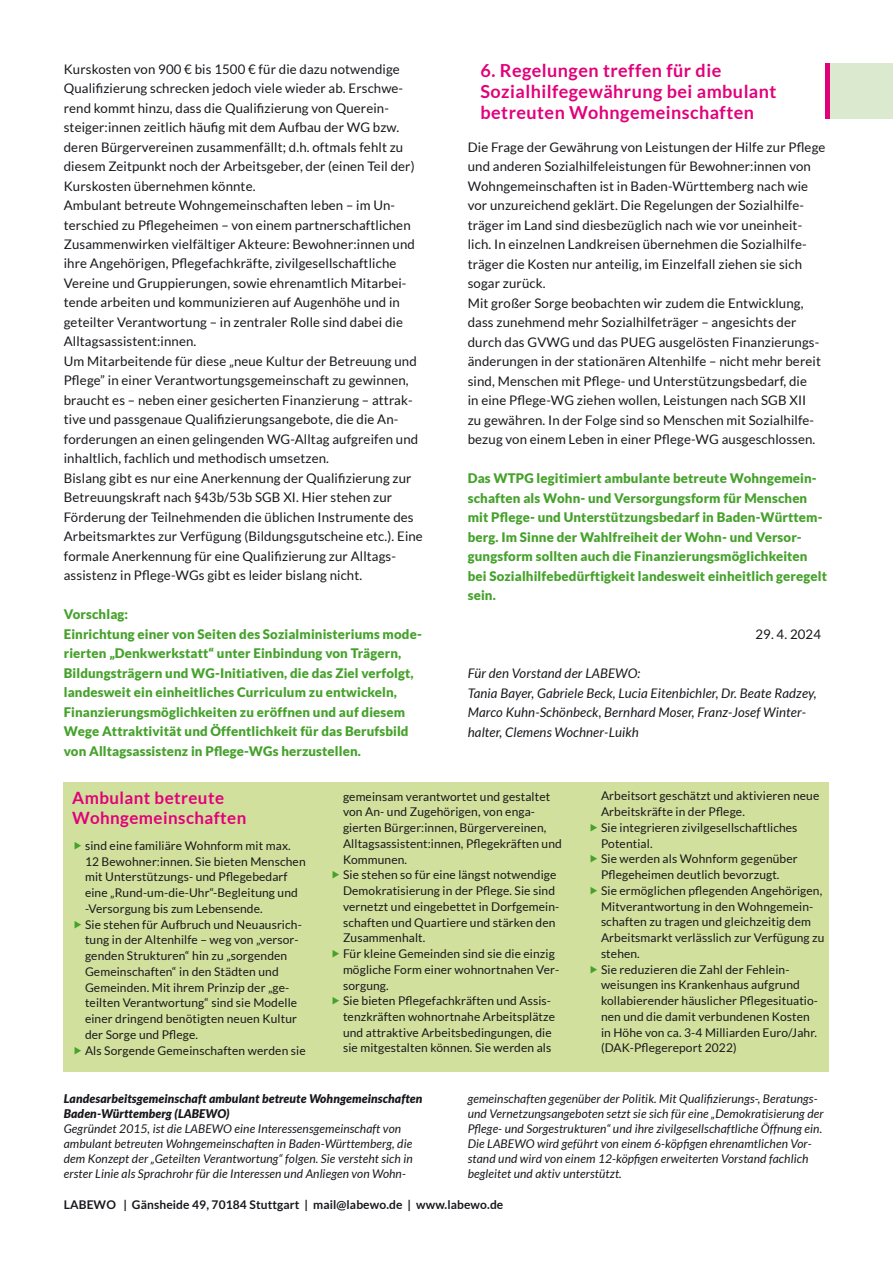
<style>
.page{position:relative;width:893px;height:1263px;background:#fff}
.page>*{position:absolute;margin:0;border:0;box-sizing:border-box;transform-origin:0 0}
.t1{font:700 18px/21px "Lato";letter-spacing:.025em;color:#e2007a}
.t2{font:700 16.95px/19.5px "Lato";letter-spacing:.025em;color:#e2007a}
.t3{font:13.2px/19.5px "Lato";letter-spacing:.01em;color:#1a171c}
.t4{font:900 13.2px/19.5px "Lato";letter-spacing:.01em;color:#45a22b}
.t5{font:italic 13.2px/19.5px "Lato";letter-spacing:.01em;color:#1a171c}
.t6{font:12px/15.8px "Lato";letter-spacing:.01em;color:#1a171c}
.t7{font:italic 12px/15px "Lato";letter-spacing:.01em;color:#1a171c}
.t8{font:italic 900 12px/15px "Lato";letter-spacing:.01em;color:#1a171c}
.t9{font:700 12px "Lato";letter-spacing:.01em;color:#1a171c}
</style>
<div class="page">
<div style="left:829px;top:64px;width:64px;height:55px;background:#dbe9ce"></div>
<hr style="left:825px;top:64px;width:4px;height:55px;background:#e2007a">
<div style="left:64px;top:782px;width:765px;height:289px;background:#d1e09c"></div>
<p class="t3" style="left:64px;top:59px;width:361px">Kurskosten von 900 € bis 1500 € für die dazu notwendige Qualifizierung schrecken jedoch viele wieder ab. Erschwe&shy;rend kommt hinzu, dass die Qualifizierung von Querein&shy;steiger:innen zeitlich häufig mit dem Aufbau der WG bzw. deren Bürgervereinen zusammenfällt; d.h. oftmals fehlt zu diesem Zeitpunkt noch der Arbeitsgeber, der (einen Teil der)<br>Kurskosten übernehmen könnte.<br>Ambulant betreute Wohngemeinschaften leben – im Un&shy;terschied zu Pflegeheimen – von einem partnerschaftlichen Zusammenwirken vielfältiger Akteure: Bewohner:innen und ihre Angehörigen, Pflegefachkräfte, zivilgesellschaftliche Vereine und Gruppierungen, sowie ehrenamtlich Mitarbei&shy;tende arbeiten und kommunizieren auf Augenhöhe und in geteilter Verantwortung – in zentraler Rolle sind dabei die Alltagsassistent:innen.<br>Um Mitarbeitende für diese „neue Kultur der Betreuung und Pflege” in einer Verantwortungsgemeinschaft zu gewinnen, braucht es – neben einer gesicherten Finanzierung – attrak&shy;tive und passgenaue Qualifizierungsangebote, die die An&shy;forderungen an einen gelingenden WG-Alltag aufgreifen und inhaltlich, fachlich und methodisch umsetzen.<br>Bislang gibt es nur eine Anerkennung der Qualifizierung zur Betreuungskraft nach §43b/53b SGB XI. Hier stehen zur Förderung der Teilnehmenden die üblichen Instrumente des Arbeitsmarktes zur Verfügung (Bildungsgutscheine etc.). Eine formale Anerkennung für eine Qualifizierung zur Alltags&shy;assistenz in Pflege-WGs gibt es leider bislang nicht.</p>
<p class="t4" style="left:64px;top:605px;width:358px">Vorschlag:<br>Einrichtung einer von Seiten des Sozialministeriums mode&shy;rierten „Denkwerkstatt“ unter Einbindung von Trägern, Bildungsträgern und WG-Initiativen, die das Ziel verfolgt, landesweit ein einheitliches Curriculum zu entwickeln, Finanzierungsmöglichkeiten zu eröffnen und auf diesem Wege Attraktivität und Öffentlichkeit für das Berufsbild von Alltagsassistenz in Pflege-WGs herzustellen.</p>
<h1 class="t1" style="left:480px;top:60px;width:297px">6. Regelungen treffen für die<br>Sozialhilfegewährung bei ambulant betreuten Wohngemeinschaften</h1>
<p class="t3" style="left:468px;top:137px;width:359px">Die Frage der Gewährung von Leistungen der Hilfe zur Pflege und anderen Sozialhilfeleistungen für Bewohner:innen von Wohngemeinschaften ist in Baden-Württemberg nach wie vor unzureichend geklärt. Die Regelungen der Sozialhilfe&shy;träger im Land sind diesbezüglich nach wie vor uneinheit&shy;lich. In einzelnen Landkreisen übernehmen die Sozialhilfe&shy;träger die Kosten nur anteilig, im Einzelfall ziehen sie sich sogar zurück.<br>Mit großer Sorge beobachten wir zudem die Entwicklung, dass zunehmend mehr Sozialhilfeträger – angesichts der durch das GVWG und das PUEG ausgelösten Finanzierungs&shy;änderungen in der stationären Altenhilfe – nicht mehr bereit sind, Menschen mit Pflege- und Unterstützungsbedarf, die<br>in eine Pflege-WG ziehen wollen, Leistungen nach SGB XII<br>zu gewähren. In der Folge sind so Menschen mit Sozialhilfe&shy;bezug von einem Leben in einer Pflege-WG ausgeschlossen.</p>
<p class="t4" style="left:468px;top:468px;width:361px">Das WTPG legitimiert ambulante betreute Wohngemein&shy;schaften als Wohn- und Versorgungsform für Menschen mit Pflege- und Unterstützungsbedarf in Baden-Württem&shy;berg. Im Sinne der Wahlfreiheit der Wohn- und Versor&shy;gungsform sollten auch die Finanzierungsmöglichkeiten bei Sozialhilfebedürftigkeit landesweit einheitlich geregelt sein.</p>
<p class="t3" style="left:755px;top:624px;width:67px">29. 4. 2024</p>
<p class="t5" style="left:468px;top:664px;width:350px">Für den Vorstand der LABEWO:<br>Tania Bayer, Gabriele Beck, Lucia Eitenbichler, Dr. Beate Radzey, Marco Kuhn-Schönbeck, Bernhard Moser, Franz-Josef Winter&shy;halter, Clemens Wochner-Luikh</p>
<p class="t2" style="left:72px;top:788px;width:175px">Ambulant betreute<br>Wohngemeinschaften</p>
<p class="t6" style="left:85px;top:837px;width:222px">sind eine familiäre Wohnform mit max.<br>12 Bewohner:innen. Sie bieten Menschen mit Unterstützungs- und Pflegebedarf eine „Rund-um-die-Uhr“-Begleitung und -Versorgung bis zum Lebensende.<br>Sie stehen für Aufbruch und Neuausrich&shy;tung in der Altenhilfe – weg von „versor&shy;genden Strukturen“ hin zu „sorgenden Gemeinschaften“ in den Städten und Gemeinden. Mit ihrem Prinzip der „ge&shy;teilten Verantwortung“ sind sie Modelle einer dringend benötigten neuen Kultur der Sorge und Pflege.<br>Als Sorgende Gemeinschaften werden sie</p>
<p class="t6" style="left:343px;top:788px;width:220px">gemeinsam verantwortet und gestaltet von An- und Zugehörigen, von enga&shy;gierten Bürger:innen, Bürgervereinen, Alltagsassistent:innen, Pflegekräften und Kommunen.<br>Sie stehen so für eine längst notwendige Demokratisierung in der Pflege. Sie sind vernetzt und eingebettet in Dorfgemein&shy;schaften und Quartiere und stärken den Zusammenhalt.<br>Für kleine Gemeinden sind sie die einzig mögliche Form einer wohnortnahen Ver&shy;sorgung.<br>Sie bieten Pflegefachkräften und Assis&shy;tenzkräften wohnortnahe Arbeitsplätze und attraktive Arbeitsbedingungen, die sie mitgestalten können. Sie werden als</p>
<p class="t6" style="left:601px;top:788px;width:225px">Arbeitsort geschätzt und aktivieren neue Arbeitskräfte in der Pflege.<br>Sie integrieren zivilgesellschaftliches Potential.<br>Sie werden als Wohnform gegenüber Pflegeheimen deutlich bevorzugt.<br>Sie ermöglichen pflegenden Angehörigen, Mitverantwortung in den Wohngemein&shy;schaften zu tragen und gleichzeitig dem Arbeitsmarkt verlässlich zur Verfügung zu stehen.<br>Sie reduzieren die Zahl der Fehlein&shy;weisungen ins Krankenhaus aufgrund kollabierender häuslicher Pflegesituatio&shy;nen und die damit verbundenen Kosten<br>in Höhe von ca. 3-4 Milliarden Euro/Jahr. (DAK-Pflegereport 2022)</p>
<p class="t8" style="left:64px;top:1091px;width:360px">Landesarbeitsgemeinschaft ambulant betreute Wohngemeinschaften<br>Baden-Württemberg (LABEWO)</p>
<p class="t7" style="left:64px;top:1121px;width:351px">Gegründet 2015, ist die LABEWO eine Interessensgemeinschaft von ambulant betreuten Wohngemeinschaften in Baden-Württemberg, die dem Konzept der „Geteilten Verantwortung“ folgen. Sie versteht sich in erster Linie als Sprachrohr für die Interessen und Anliegen von Wohn-</p>
<p class="t7" style="left:468px;top:1091px;width:357px">gemeinschaften gegenüber der Politik. Mit Qualifizierungs-, Beratungs&shy;und Vernetzungsangeboten setzt sie sich für eine „Demokratisierung der Pflege- und Sorgestrukturen“ und ihre zivilgesellschaftliche Öffnung ein.<br>Die LABEWO wird geführt von einem 6-köpfigen ehrenamtlichen Vor&shy;stand und wird von einem 12-köpfigen erweiterten Vorstand fachlich begleitet und aktiv unterstützt.</p>
<p class="t9" style="left:64px;top:1197px;width:441px">LABEWO | Gänsheide 49, 70184 Stuttgart | mail@labewo.de | www.labewo.de</p>
</div>
